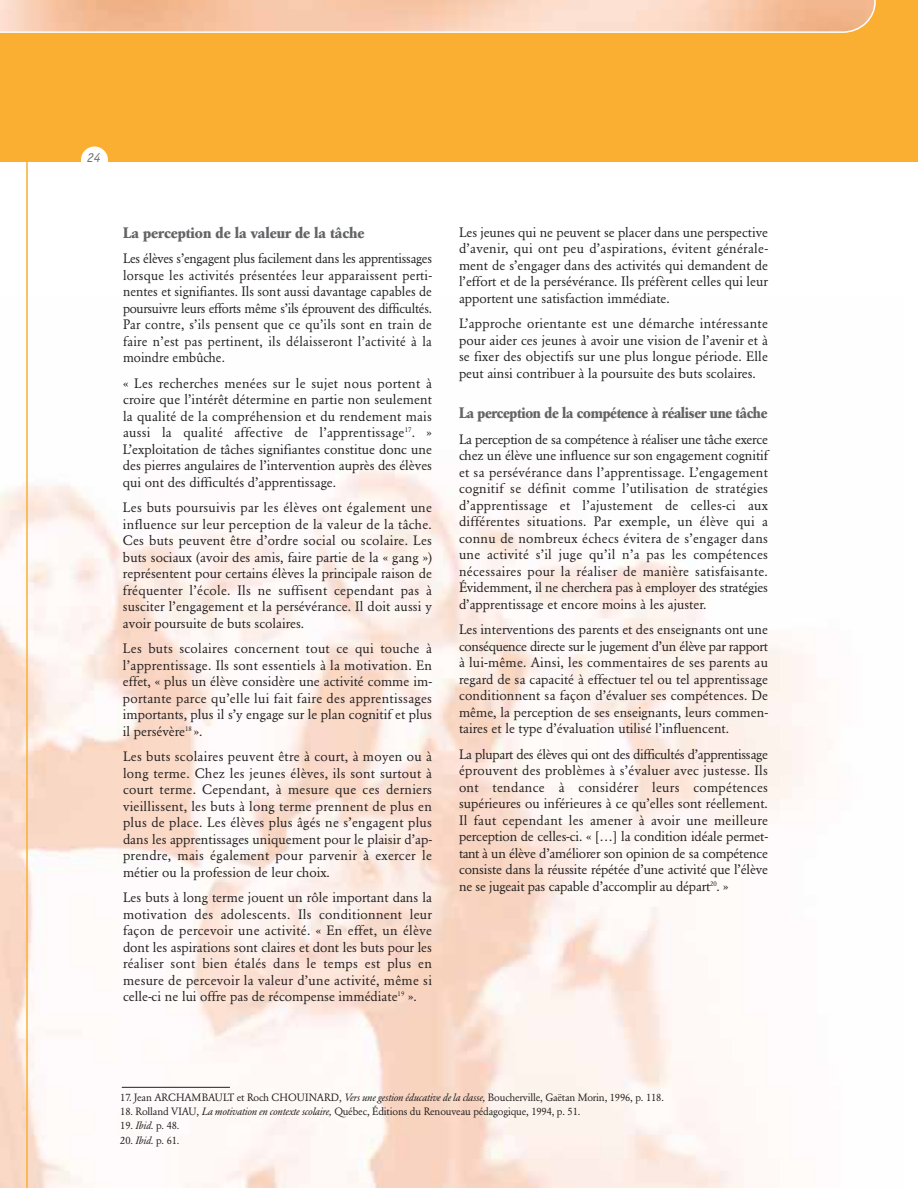
<style>
.page{position:relative;width:918px;height:1188px;background:#fff}
.page>*{position:absolute;margin:0;border:0;box-sizing:border-box;transform-origin:0 0}
.t1{font:700 15px "Garamond BE";letter-spacing:-.015em;color:#636466;scale:.96 1}
.t2{font:700 15px "Garamond BE";letter-spacing:-.015em;color:#636466}
.t3{font:13.5px/16.5px "Garamond BE";color:#231f1f;text-align:justify}
.t4{font:italic 13.5px "Officina Sans";color:#6c6d70}
.t5{font:10.5px "Garamond BE";letter-spacing:-.015em;color:#231f1f}
.s1{font-style:italic}
</style>
<div class="page">
<svg style="left:0;top:0;width:918px;height:162px;background:#fab44a"></svg>
<div style="left:81px;top:147px;width:27px;height:27px;background:#fff;border-radius:50%"></div>
<hr style="left:26px;top:162px;width:2px;height:1026px;background:#fbaf32">
<hr style="left:122px;top:1087px;width:108px;height:1px;background:#231f1f">
<svg style="left:843px;top:0;width:33px;height:33px"></svg>
<p class="t4" style="left:87px;top:153px;width:15px">24</p>
<p class="t2" style="left:123px;top:226px;width:243px">La perception de la valeur de la tâche</p>
<p class="t3" style="left:123px;top:252px;width:311px">Les élèves s’engagent plus facilement dans les apprentissages lorsque les activités présentées leur apparaissent perti&shy;nentes et signifiantes. Ils sont aussi davantage capables de poursuivre leurs efforts même s’ils éprouvent des difficultés.<br>Par contre, s’ils pensent que ce qu’ils sont en train de faire n’est pas pertinent, ils délaisseront l’activité à la moindre embûche.</p>
<p class="t3" style="left:123px;top:376px;width:311px">« Les recherches menées sur le sujet nous portent à croire que l’intérêt détermine en partie non seulement la qualité de la compréhension et du rendement mais aussi la qualité affective de l’apprentissage<sup>17</sup>. » L’exploitation de tâches signifiantes constitue donc une des pierres angulaires de l’intervention auprès des élèves qui ont des difficultés d’apprentissage.</p>
<p class="t3" style="left:123px;top:501px;width:311px">Les buts poursuivis par les élèves ont également une influence sur leur perception de la valeur de la tâche.<br>Ces buts peuvent être d’ordre social ou scolaire. Les buts sociaux (avoir des amis, faire partie de la « gang ») représentent pour certains élèves la principale raison de fréquenter l’école. Ils ne suffisent cependant pas à susciter l’engagement et la persévérance. Il doit aussi y avoir poursuite de buts scolaires.</p>
<p class="t3" style="left:123px;top:642px;width:311px">Les buts scolaires concernent tout ce qui touche à l’apprentissage. Ils sont essentiels à la motivation. En effet, « plus un élève considère une activité comme im&shy;portante parce qu’elle lui fait faire des apprentissages importants, plus il s’y engage sur le plan cognitif et plus il persévère<sup>18</sup> ».</p>
<p class="t3" style="left:123px;top:750px;width:311px">Les buts scolaires peuvent être à court, à moyen ou à long terme. Chez les jeunes élèves, ils sont surtout à court terme. Cependant, à mesure que ces derniers vieillissent, les buts à long terme prennent de plus en plus de place. Les élèves plus âgés ne s’engagent plus dans les apprentissages uniquement pour le plaisir d’ap&shy;prendre, mais également pour parvenir à exercer le métier ou la profession de leur choix.</p>
<p class="t3" style="left:123px;top:891px;width:311px">Les buts à long terme jouent un rôle important dans la motivation des adolescents. Ils conditionnent leur façon de percevoir une activité. « En effet, un élève dont les aspirations sont claires et dont les buts pour les réaliser sont bien étalés dans le temps est plus en mesure de percevoir la valeur d’une activité, même si celle-ci ne lui offre pas de récompense immédiate<sup>19</sup> ».</p>
<p class="t3" style="left:459px;top:225px;width:311px">Les jeunes qui ne peuvent se placer dans une perspective d’avenir, qui ont peu d’aspirations, évitent générale&shy;ment de s’engager dans des activités qui demandent de l’effort et de la persévérance. Ils préfèrent celles qui leur apportent une satisfaction immédiate.</p>
<p class="t3" style="left:459px;top:316px;width:311px">L’approche orientante est une démarche intéressante pour aider ces jeunes à avoir une vision de l’avenir et à se fixer des objectifs sur une plus longue période. Elle peut ainsi contribuer à la poursuite des buts scolaires.</p>
<p class="t1" style="left:459px;top:407px;width:323px">La perception de la compétence à réaliser une tâche</p>
<p class="t3" style="left:459px;top:432px;width:311px">La perception de sa compétence à réaliser une tâche exerce chez un élève une influence sur son engagement cognitif et sa persévérance dans l’apprentissage. L’engagement cognitif se définit comme l’utilisation de stratégies d’apprentissage et l’ajustement de celles-ci aux différentes situations. Par exemple, un élève qui a connu de nombreux échecs évitera de s’engager dans une activité s’il juge qu’il n’a pas les compétences nécessaires pour la réaliser de manière satisfaisante.<br>Évidemment, il ne cherchera pas à employer des stratégies d’apprentissage et encore moins à les ajuster.</p>
<p class="t3" style="left:459px;top:622px;width:311px">Les interventions des parents et des enseignants ont une conséquence directe sur le jugement d’un élève par rapport à lui-même. Ainsi, les commentaires de ses parents au regard de sa capacité à effectuer tel ou tel apprentissage conditionnent sa façon d’évaluer ses compétences. De même, la perception de ses enseignants, leurs commen&shy;taires et le type d’évaluation utilisé l’influencent.</p>
<p class="t3" style="left:459px;top:747px;width:311px">La plupart des élèves qui ont des difficultés d’apprentissage éprouvent des problèmes à s’évaluer avec justesse. Ils ont tendance à considérer leurs compétences supérieures ou inférieures à ce qu’elles sont réellement.<br>Il faut cependant les amener à avoir une meilleure perception de celles-ci. « […] la condition idéale permet&shy;tant à un élève d’améliorer son opinion de sa compétence consiste dans la réussite répétée d’une activité que l’élève ne se jugeait pas capable d’accomplir au départ<sup>20</sup>. »</p>
<p class="t5" style="left:120px;top:1093px;width:545px">17. Jean ARCHAMBAULT et Roch CHOUINARD, <span class="s1">Vers une gestion éducative de la classe,</span> Boucherville, Gaëtan Morin, 1996, p. 118.</p>
<p class="t5" style="left:120px;top:1107px;width:462px">18. Rolland VIAU, <span class="s1">La motivation en contexte scolaire,</span> Québec, Éditions du Renouveau pédagogique, 1994, p. 51.</p>
<p class="t5" style="left:120px;top:1121px;width:61px">19. <span class="s1">Ibid</span>. p. 48.</p>
<p class="t5" style="left:120px;top:1136px;width:61px">20. <span class="s1">Ibid</span>. p. 61.</p>
</div>
